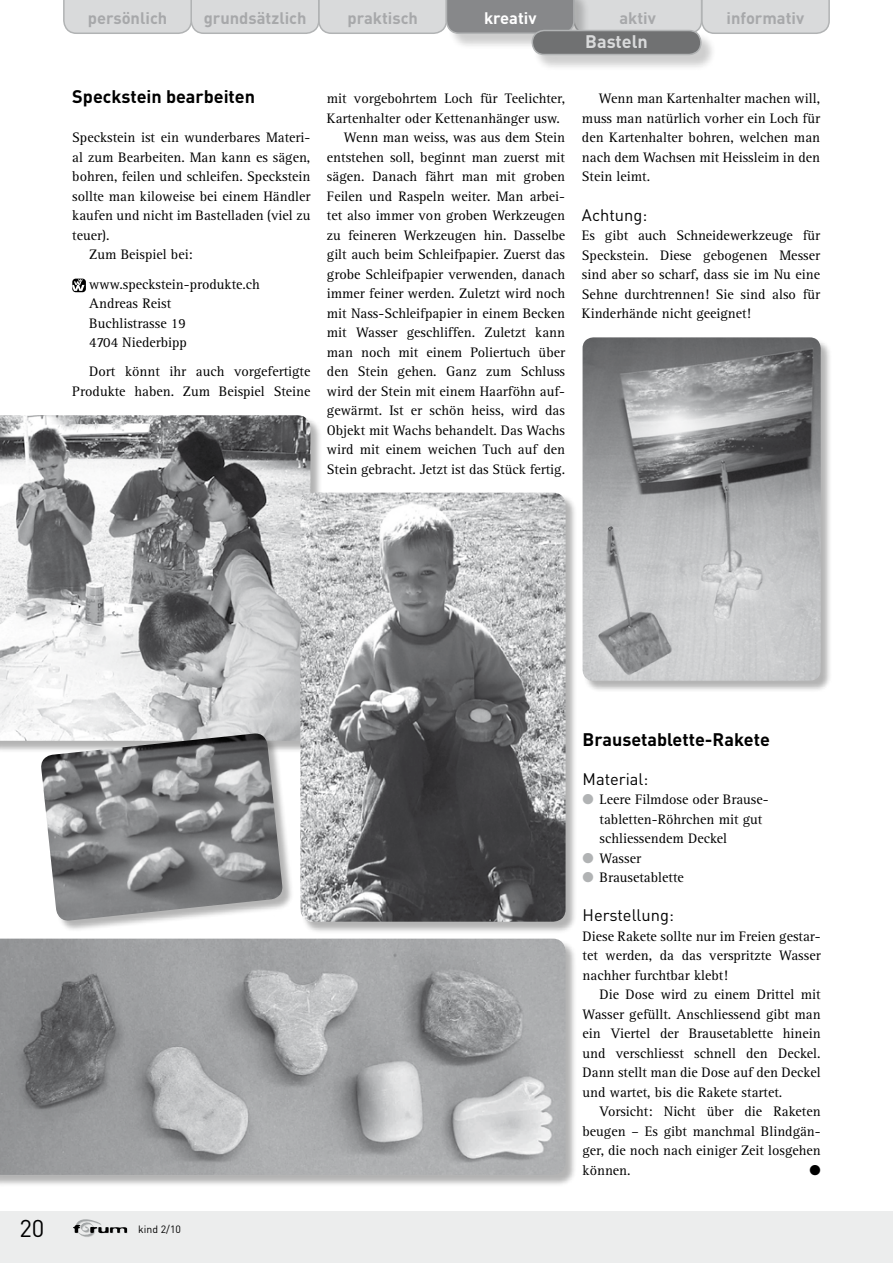
<style>
.page{position:relative;width:893px;height:1263px;background:#fff}
.page>*{position:absolute;margin:0;border:0;box-sizing:border-box;transform-origin:0 0}
.t1{font:24px "DIN";color:#000}
.t2{font:700 18px "DIN";color:#000}
.t3{font:700 18px "DIN";color:#d9dadb}
.t4{font:700 16.5px "DIN";color:#a7a8aa}
.t5{font:16.5px "DIN";color:#000}
.t6{font:700 16.5px "DIN";color:#fff}
.t7{font:14.25px/19.5px "Agfa Rotis Serif";color:#000;text-align:justify}
.t8{font:14.25px "Zapf Dingbats ITC";color:#000}
.t9{font:10.5px "DIN";color:#000}
.s1{color:#b1b3b4}
</style>
<div class="page">
<div style="left:0;top:939px;width:577px;height:247px;background:#000;opacity:.3"></div>
<img style="left:0;top:938px;width:566px;height:237px">
<div style="left:583px;top:338px;width:250px;height:355px;background:#000;opacity:.3"></div>
<img style="left:583px;top:337px;width:238px;height:344px">
<div style="left:72px;top:279px;width:14px;height:13px;background:#000;border-radius:3px"></div>
<svg style="left:72px;top:279px;width:12px;height:12px"></svg>
<img style="left:0;top:415px;width:310px;height:326px">
<div style="left:301px;top:493px;width:276px;height:440px;background:#000;opacity:.3"></div>
<img style="left:300px;top:493px;width:266px;height:429px">
<div style="left:42px;top:734px;width:252px;height:198px;background:#000;opacity:.3"></div>
<img style="left:40px;top:733px;width:243px;height:189px">
<div style="left:0;top:1212px;width:893px;height:51px;background:#eceded"></div>
<svg style="left:73px;top:1219px;width:55px;height:18px"></svg>
<div style="left:447px;top:0;width:143px;height:49px;background:#000;opacity:.2"></div>
<svg style="left:63px;top:0;width:767px;height:34px;background:#cacbcc"></svg>
<div style="left:533px;top:31px;width:183px;height:39px;background:#000;opacity:.2"></div>
<div style="left:532px;top:31px;width:169px;height:24px;background:#707172;border-radius:12px"></div>
<div style="left:531px;top:30px;width:171px;height:25px;border:2px solid #b1b3b4;border-radius:12px"></div>
<p class="t4" style="left:88px;top:7px;width:81px">persönlich</p>
<p class="t4" style="left:204px;top:7px;width:104px">grundsätzlich</p>
<p class="t4" style="left:347px;top:7px;width:72px">praktisch</p>
<p class="t4" style="left:619px;top:7px;width:38px">aktiv</p>
<p class="t4" style="left:727px;top:7px;width:79px">informativ</p>
<p class="t6" style="left:484px;top:7px;width:54px">kreativ</p>
<p class="t2" style="left:72px;top:85px;width:184px">Speckstein bearbeiten</p>
<p class="t7" style="left:72px;top:128px;width:240px">Speckstein ist ein wunderbares Materi-</p>
<p class="t7" style="left:72px;top:148px;width:240px">al zum Bearbeiten. Man kann es sägen,</p>
<p class="t7" style="left:72px;top:167px;width:240px">bohren, feilen und schleifen. Speckstein</p>
<p class="t7" style="left:72px;top:187px;width:240px">sollte man kiloweise bei einem Händler</p>
<p class="t7" style="left:72px;top:206px;width:240px">kaufen und nicht im Bastelladen (viel zu</p>
<p class="t7" style="left:72px;top:226px;width:39px">teuer).</p>
<p class="t7" style="left:89px;top:245px;width:105px">Zum Beispiel bei:</p>
<p class="t7" style="left:89px;top:275px;width:172px;text-align:left">www.speckstein-produkte.ch<br>Andreas Reist<br>Buchlistrasse 19<br>4704 Niederbipp</p>
<p class="t7" style="left:72px;top:362px;width:240px;text-align:right">Dort könnt ihr auch vorgefertigte<br>Produkte haben. Zum Beispiel Steine</p>
<p class="t7" style="left:327px;top:89px;width:240px">mit vorgebohrtem Loch für Teelichter,</p>
<p class="t7" style="left:327px;top:109px;width:235px">Kartenhalter oder Kettenanhänger usw.</p>
<p class="t7" style="left:344px;top:128px;width:223px">Wenn man weiss, was aus dem Stein</p>
<p class="t7" style="left:327px;top:148px;width:240px">entstehen soll, beginnt man zuerst mit</p>
<p class="t7" style="left:327px;top:167px;width:240px">sägen. Danach fährt man mit groben</p>
<p class="t7" style="left:327px;top:187px;width:240px">Feilen und Raspeln weiter. Man arbei-</p>
<p class="t7" style="left:327px;top:206px;width:240px">tet also immer von groben Werkzeugen</p>
<p class="t7" style="left:327px;top:226px;width:240px">zu feineren Werkzeugen hin. Dasselbe</p>
<p class="t7" style="left:327px;top:245px;width:240px">gilt auch beim Schleifpapier. Zuerst das</p>
<p class="t7" style="left:327px;top:265px;width:240px">grobe Schleifpapier verwenden, danach</p>
<p class="t7" style="left:327px;top:284px;width:240px">immer feiner werden. Zuletzt wird noch</p>
<p class="t7" style="left:327px;top:304px;width:240px">mit Nass-Schleifpapier in einem Becken</p>
<p class="t7" style="left:327px;top:323px;width:240px">mit Wasser geschliffen. Zuletzt kann</p>
<p class="t7" style="left:327px;top:343px;width:240px">man noch mit einem Poliertuch über</p>
<p class="t7" style="left:327px;top:362px;width:240px">den Stein gehen. Ganz zum Schluss</p>
<p class="t7" style="left:327px;top:382px;width:240px">wird der Stein mit einem Haarföhn auf-</p>
<p class="t7" style="left:327px;top:401px;width:240px">gewärmt. Ist er schön heiss, wird das</p>
<p class="t7" style="left:327px;top:421px;width:240px">Objekt mit Wachs behandelt. Das Wachs</p>
<p class="t7" style="left:327px;top:440px;width:240px">wird mit einem weichen Tuch auf den</p>
<p class="t7" style="left:327px;top:460px;width:240px">Stein gebracht. Jetzt ist das Stück fertig.</p>
<p class="t3" style="left:585px;top:30px;width:64px">Basteln</p>
<p class="t7" style="left:582px;top:89px;width:240px;text-indent:17px">Wenn man Kartenhalter machen will, muss man natürlich vorher ein Loch für den Kartenhalter bohren, welchen man nach dem Wachsen mit Heissleim in den Stein leimt.</p>
<p class="t5" style="left:582px;top:204px;width:67px">Achtung:</p>
<p class="t7" style="left:582px;top:226px;width:240px">Es gibt auch Schneidewerkzeuge für Speckstein. Diese gebogenen Messer sind aber so scharf, dass sie im Nu eine Sehne durchtrennen! Sie sind also für Kinderhände nicht geeignet!</p>
<h1 class="t1" style="left:19px;top:1213px;width:27px">20</h1>
<p class="t9" style="left:138px;top:1223px;width:44px">kind 2/10</p>
<p class="t2" style="left:583px;top:727px;width:189px">Brausetablette-Rakete</p>
<p class="t5" style="left:583px;top:768px;width:67px">Material:</p>
<p class="t7" style="left:600px;top:790px;width:171px;text-align:left;text-indent:-17px"><span class="s1">●</span> Leere Filmdose oder Brause&shy;tabletten-Röhrchen mit gut schliessendem Deckel</p>
<p class="t7" style="left:583px;top:849px;width:60px"><span class="s1">●</span> Wasser</p>
<p class="t7" style="left:583px;top:868px;width:103px"><span class="s1">●</span> Brausetablette</p>
<p class="t5" style="left:583px;top:905px;width:93px">Herstellung:</p>
<p class="t7" style="left:583px;top:927px;width:240px">Diese Rakete sollte nur im Freien gestar&shy;tet werden, da das verspritzte Wasser nachher furchtbar klebt!</p>
<p class="t7" style="left:583px;top:985px;width:240px;text-indent:17px">Die Dose wird zu einem Drittel mit Wasser gefüllt. Anschliessend gibt man ein Viertel der Brausetablette hinein und verschliesst schnell den Deckel.<br>Dann stellt man die Dose auf den Deckel und wartet, bis die Rakete startet.</p>
<p class="t7" style="left:583px;top:1102px;width:240px;text-indent:17px">Vorsicht: Nicht über die Raketen beugen – Es gibt manchmal Blindgän&shy;ger, die noch nach einiger Zeit losgehen können.</p>
<p class="t8" style="left:809px;top:1163px;width:13px">●</p>
</div>
